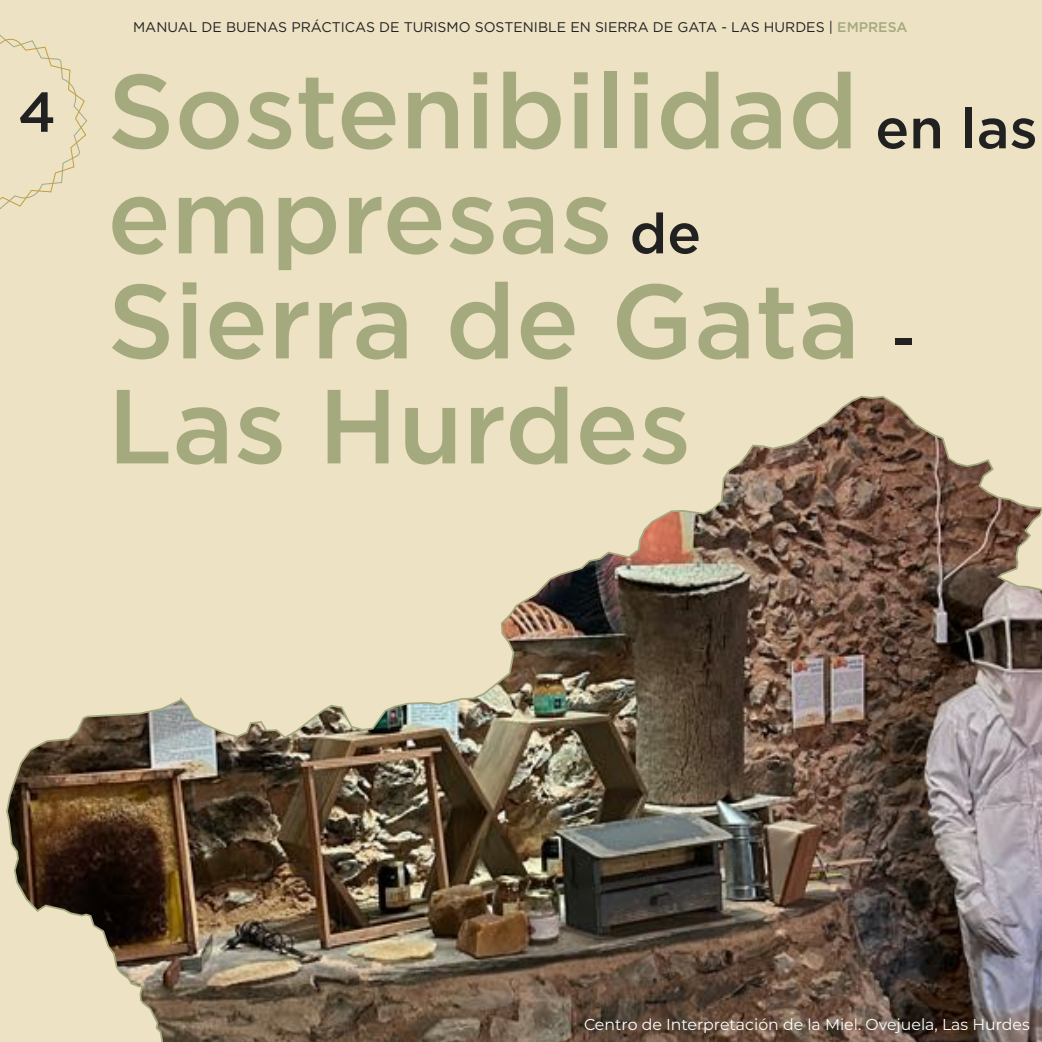
<style>
.page{position:relative;width:1042px;height:1042px;background:#ede2c3}
.page>*{position:absolute;margin:0;border:0;box-sizing:border-box;transform-origin:0 0}
.t1{font:500 105px/105px "Gotham";color:#a4aa7e}
.t2{font:500 56px "Gotham";color:#212121}
.t3{font:15.75px "Montserrat";color:#fff}
.t4{font:14px "Gotham";color:#212121}
.s1{font-weight:500;color:#a4aa7e}
.s2{font-size:56px;color:#212121}
</style>
<div class="page">
<svg style="left:0;top:35px;width:87px;height:174px"></svg>
<img style="left:6px;top:396px;width:1036px;height:646px">
<h2 class="t2" style="left:18px;top:75px;width:40px">4</h2>
<p class="t4" style="left:133px;top:18px;width:776px">MANUAL DE BUENAS PRÁCTICAS DE TURISMO SOSTENIBLE EN SIERRA DE GATA - LAS HURDES | <span class="s1">EMPRESA</span></p>
<h1 class="t1" style="left:107px;top:57px;width:932px">Sostenibilidad <span class="s2">en las </span>empresas <span class="s2">de<br></span>Sierra de Gata <span class="s2">-<br></span>Las Hurdes</h1>
<p class="t3" style="left:584px;top:1013px;width:447px">Centro de Interpretación de la Miel. Ovejuela, Las Hurdes</p>
</div>
